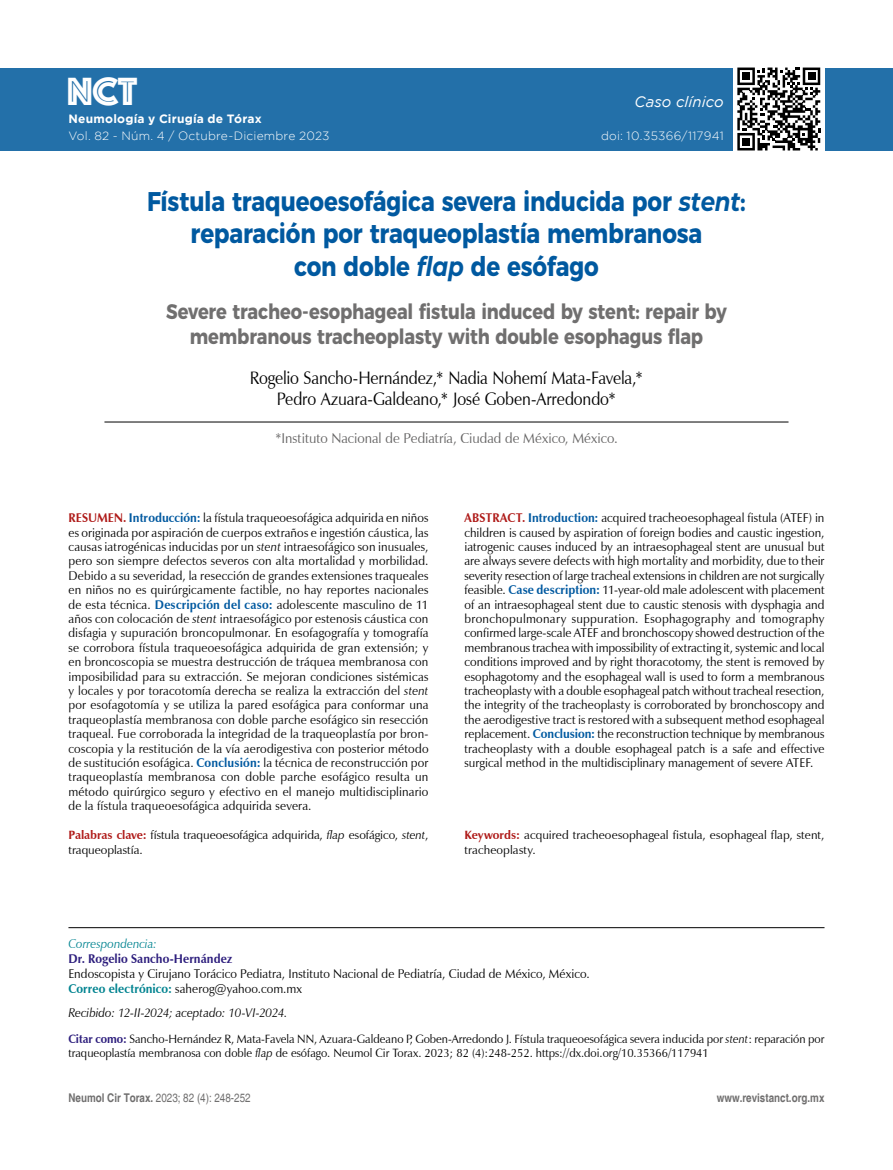
<style>
.page{position:relative;width:893px;height:1170px;background:#fff}
.page>*{position:absolute;margin:0;border:0;box-sizing:border-box;transform-origin:0 0}
.t1{font:40.5px "Phosphate Inline";color:#fff}
.t2{font:700 27px/32.4px "Montserrat";letter-spacing:-.01em;color:#0059a0;text-align:center;scale:.85 1}
.t3{font:700 21px/25.2px "Montserrat";letter-spacing:-.005em;color:#706f6f;text-align:center;scale:.85 1}
.t4{font:18px/21.6px "Zapf Humanist 601 BT";letter-spacing:-.01em;color:#000;text-align:center;scale:.9 1}
.t5{font:italic 15px "Gotham";letter-spacing:.005em;color:#fff}
.t6{font:14.1px "Zapf Humanist 601 BT";color:#646363;scale:.95 1}
.t7{font:12.6px/14.4px "Zapf Humanist 601 BT";letter-spacing:.005em;color:#000;text-align:justify;scale:.95 1}
.t8{font:italic 12.6px "Zapf Humanist 601 BT";color:#000;scale:.95 1}
.t9{font:700 12.6px "Zapf Humanist 601 BT";color:#2d1e7d;scale:.95 1}
.t10{font:italic 12.6px "Zapf Humanist 601 BT";letter-spacing:.005em;color:#008390;scale:.95 1}
.t11{font:12px/14.4px "Zapf Humanist 601 BT";color:#000;scale:.95 1}
.t12{font:12px/14.4px "Zapf Humanist 601 BT";color:#000}
.t13{font:300 12px "Gotham";letter-spacing:.015em;color:#fff}
.t14{font:condensed 12px "Helvetica";color:#706f6f}
.t15{font:700 12px "Gotham";letter-spacing:.02em;color:#fff}
.t16{font:700 condensed 12px "Helvetica";color:#706f6f}
.s1{font-style:italic}
.s2{font-weight:700;color:#af1b19}
.s3{font-weight:700;color:#0059a0}
.s4{font-weight:700;color:#008390}
.s5{font-weight:700;color:#2d1e7d}
.s6{font-weight:700}
</style>
<div class="page">
<hr style="left:68px;top:927px;width:756px;height:1px;background:#000">
<hr style="left:104px;top:421px;width:684px;height:1px;background:#000">
<div style="left:0;top:68px;width:893px;height:82px;background:#2370a9"></div>
<div style="left:733px;top:63px;width:91px;height:92px;background:#fff"></div>
<svg style="left:737px;top:68px;width:83px;height:82px"></svg>
<h1 class="t1" style="left:67px;top:71px;width:72px">NCT</h1>
<p class="t13" style="left:68px;top:129px;width:263px">Vol. 82 - Núm. 4 / Octubre-Diciembre 2023</p>
<p class="t15" style="left:68px;top:111px;width:195px">Neumología y Cirugía de Tórax</p>
<p class="t5" style="left:635px;top:94px;width:91px">Caso clínico</p>
<p class="t13" style="left:601px;top:129px;width:124px">doi: 10.35366/117941</p>
<h2 class="t2" style="left:147px;top:183px;width:706px">Fístula traqueoesofágica severa inducida por <span class="s1">stent</span>: reparación por traqueoplastía membranosa<br>con doble <span class="s1">flap</span> de esófago</h2>
<h3 class="t3" style="left:166px;top:297px;width:661px">Severe tracheo-esophageal fistula induced by stent: repair by membranous tracheoplasty with double esophagus flap</h3>
<h3 class="t4" style="left:250px;top:366px;width:439px">Rogelio Sancho-Hernández,* Nadia Nohemí Mata-Favela,*<br>Pedro Azuara-Galdeano,* José Goben-Arredondo*</h3>
<p class="t6" style="left:275px;top:429px;width:362px">*Instituto Nacional de Pediatría, Ciudad de México, México.</p>
<p class="t7" style="left:68px;top:510px;width:381px"><span class="s2">RESUMEN.</span> <span class="s3">Introducción:</span> la fístula traqueoesofágica adquirida en niños es originada por aspiración de cuerpos extraños e ingestión cáustica, las causas iatrogénicas inducidas por un <span class="s1">stent</span> intraesofágico son inusuales, pero son siempre defectos severos con alta mortalidad y morbilidad.<br>Debido a su severidad, la resección de grandes extensiones traqueales en niños no es quirúrgicamente factible, no hay reportes nacionales de esta técnica. <span class="s3">Descripción del caso:</span> adolescente masculino de 11 años con colocación de <span class="s1">stent</span> intraesofágico por estenosis cáustica con disfagia y supuración broncopulmonar. En esofagografía y tomografía se corrobora fístula traqueoesofágica adquirida de gran extensión; y en broncoscopia se muestra destrucción de tráquea membranosa con imposibilidad para su extracción. Se mejoran condiciones sistémicas y locales y por toracotomía derecha se realiza la extracción del <span class="s1">stent </span>por esofagotomía y se utiliza la pared esofágica para conformar una traqueoplastía membranosa con doble parche esofágico sin resección traqueal. Fue corroborada la integridad de la traqueoplastía por bron&shy;coscopia y la restitución de la vía aerodigestiva con posterior método de sustitución esofágica. <span class="s3">Conclusión:</span> la técnica de reconstrucción por traqueoplastía membranosa con doble parche esofágico resulta un método quirúrgico seguro y efectivo en el manejo multidisciplinario de la fístula traqueoesofágica adquirida severa.</p>
<p class="t12" style="left:68px;top:827px;width:361px"><span class="s2">Palabras clave:</span> fístula traqueoesofágica adquirida, <span class="s1">flap</span> esofágico, <span class="s1">stent</span>, traqueoplastía.</p>
<p class="t7" style="left:464px;top:510px;width:380px"><span class="s2">ABSTRACT.</span> <span class="s3">Introduction:</span> acquired tracheoesophageal fistula (ATEF) in children is caused by aspiration of foreign bodies and caustic ingestion, iatrogenic causes induced by an intraesophageal stent are unusual but are always severe defects with high mortality and morbidity, due to their severity resection of large tracheal extensions in children are not surgically feasible. <span class="s3">Case description:</span> 11-year-old male adolescent with placement of an intraesophageal stent due to caustic stenosis with dysphagia and bronchopulmonary suppuration. Esophagography and tomography confirmed large-scale ATEF and bronchoscopy showed destruction of the membranous trachea with impossibility of extracting it, systemic and local conditions improved and by right thoracotomy, the stent is removed by esophagotomy and the esophageal wall is used to form a membranous tracheoplasty with a double esophageal patch without tracheal resection, the integrity of the tracheoplasty is corroborated by bronchoscopy and the aerodigestive tract is restored with a subsequent method esophageal replacement. <span class="s3">Conclusion:</span> the reconstruction technique by membranous tracheoplasty with a double esophageal patch is a safe and effective surgical method in the multidisciplinary management of severe ATEF.</p>
<p class="t12" style="left:464px;top:827px;width:362px"><span class="s2">Keywords:</span> acquired tracheoesophageal fistula, esophageal flap, stent, tracheoplasty.</p>
<p class="t10" style="left:68px;top:935px;width:95px">Correspondencia:</p>
<p class="t9" style="left:68px;top:950px;width:174px">Dr. Rogelio Sancho-Hernández</p>
<p class="t7" style="left:68px;top:965px;width:550px;line-height:15px">Endoscopista y Cirujano Torácico Pediatra, Instituto Nacional de Pediatría, Ciudad de México, México.<br><span class="s4">Correo electrónico:</span> saherog@yahoo.com.mx</p>
<p class="t8" style="left:68px;top:1004px;width:232px">Recibido: 12-II-2024; aceptado: 10-VI-2024.</p>
<p class="t11" style="left:68px;top:1031px;width:797px"><span class="s5">Citar como:</span> Sancho-Hernández R, Mata-Favela NN, Azuara-Galdeano P, Goben-Arredondo J. Fístula traqueoesofágica severa inducida por <span class="s1">stent</span>: reparación por traqueoplastía membranosa con doble <span class="s1">flap</span> de esófago. Neumol Cir Torax. 2023; 82 (4):248-252. https://dx.doi.org/10.35366/117941</p>
<p class="t14" style="left:68px;top:1090px;width:184px"><span class="s6">Neumol Cir Torax.</span> 2023; 82 (4): 248-252</p>
<p class="t16" style="left:717px;top:1090px;width:109px">www.revistanct.org.mx</p>
</div>
